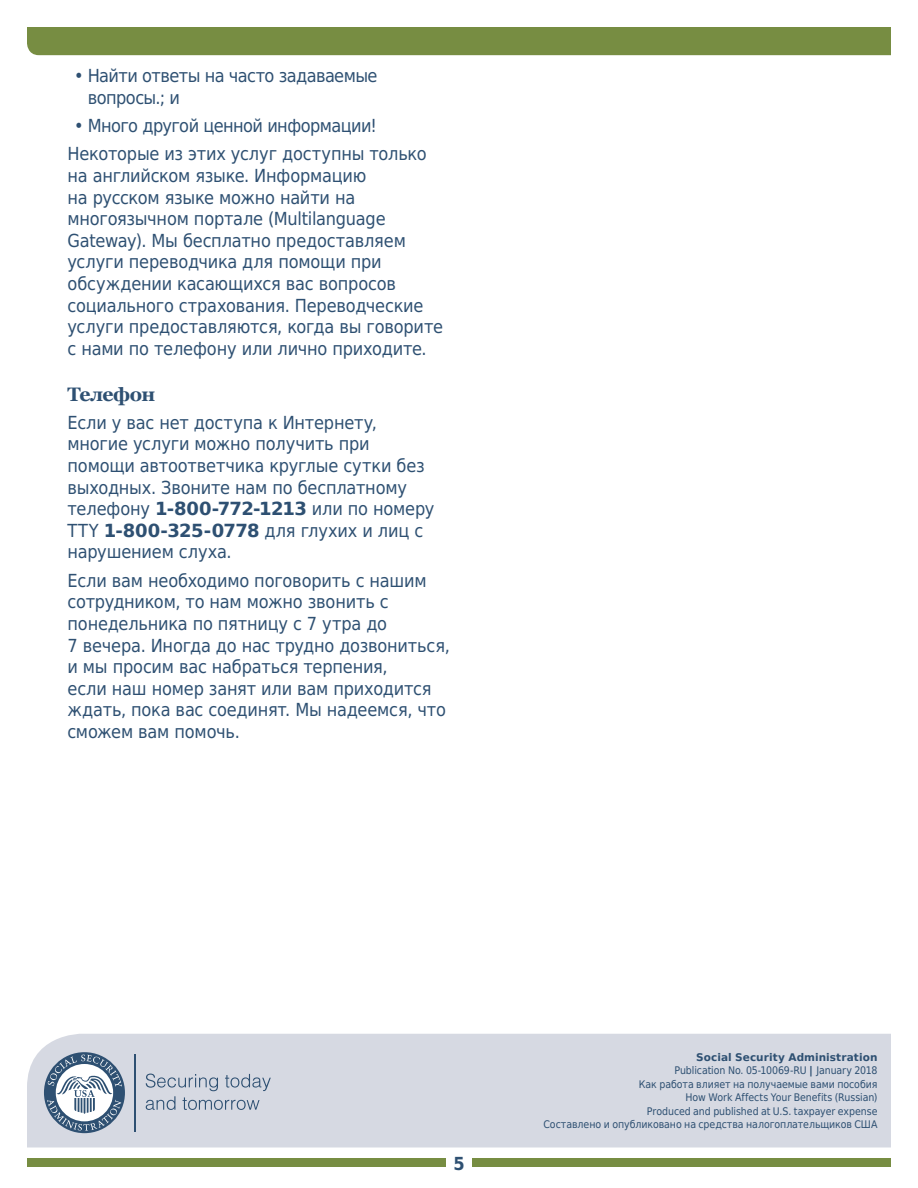
<style>
.page{position:relative;width:918px;height:1188px;background:#fff}
.page>*{position:absolute;margin:0;border:0;box-sizing:border-box;transform-origin:0 0}
.t1{font:700 19.5px "Georgia";letter-spacing:-.035em;color:#2e5072}
.t2{font:18px/21.6px "DejaVu Sans Condensed";letter-spacing:-.01em;color:#2e5072}
.t3{font:18px/21.6px "DejaVu Sans Condensed";letter-spacing:-.03em;color:#2e5072}
.t4{font:700 18px "DejaVu Sans Condensed";color:#2e5072}
.t5{font:10.5px "DejaVu Sans Condensed";letter-spacing:-.005em;color:#2e5072}
.t6{font:700 10.5px "DejaVu Sans";letter-spacing:.005em;color:#2e5072}
.s1{font-family:"DejaVu Sans";font-weight:700}
</style>
<div class="page">
<div style="left:27px;top:1159px;width:419px;height:8px;background:#778d42"></div>
<div style="left:472px;top:1159px;width:419px;height:8px;background:#778d42"></div>
<div style="left:27px;top:1034px;width:864px;height:113px;background:#d6d9e2"></div>
<div style="left:27px;top:27px;width:864px;height:28px;background:#778d42"></div>
<div style="left:44px;top:1052px;width:81px;height:81px;background:#2e5072;border-radius:50%"></div>
<svg style="left:47px;top:1055px;width:75px;height:76px"></svg>
<hr style="left:135px;top:1054px;width:1px;height:77px;background:#2e5072">
<svg style="left:146px;top:1074px;width:125px;height:36px;background:#bbc3d0"></svg>
<p class="t3" style="left:88px;top:65px;width:291px;text-indent:-14px">• Найти ответы на часто задаваемые вопросы.; и</p>
<p class="t3" style="left:74px;top:114px;width:304px">• Много другой ценной информации!</p>
<p class="t2" style="left:68px;top:143px;width:377px">Некоторые из этих услуг доступны только на английском языке. Информацию<br>на русском языке можно найти на многоязычном портале (Multilanguage Gateway). Мы бесплатно предоставляем услуги переводчика для помощи при обсуждении касающихся вас вопросов социального страхования. Переводческие услуги предоставляются, когда вы говорите с нами по телефону или лично приходите.</p>
<h2 class="t1" style="left:68px;top:381px;width:89px">Телефон</h2>
<p class="t2" style="left:68px;top:411px;width:369px">Если у вас нет доступа к Интернету, многие услуги можно получить при помощи автоответчика круглые сутки без выходных. Звоните нам по бесплатному телефону <span class="s1">1-800-772-1213</span> или по номеру TTY <span class="s1">1-800-325-0778</span> для глухих и лиц с нарушением слуха.</p>
<p class="t2" style="left:68px;top:569px;width:384px">Если вам необходимо поговорить с нашим сотрудником, то нам можно звонить с понедельника по пятницу с 7 утра до<br>7 вечера. Иногда до нас трудно дозвониться, и мы просим вас набраться терпения,<br>если наш номер занят или вам приходится ждать, пока вас соединят. Мы надеемся, что сможем вам помочь.</p>
<p class="t4" style="left:453px;top:1148px;width:13px">5</p>
<p class="t6" style="left:696px;top:1049px;width:183px">Social Security Administration</p>
<p class="t5" style="left:674px;top:1062px;width:205px">Publication No. 05-10069-RU <span class="s1">|</span> January 2018</p>
<p class="t5" style="left:639px;top:1076px;width:240px">Как работа влияет на получаемые вами пособия</p>
<p class="t5" style="left:686px;top:1089px;width:193px">How Work Affects Your Benefits (Russian)</p>
<p class="t5" style="left:647px;top:1103px;width:232px">Produced and published at U.S. taxpayer expense</p>
<p class="t5" style="left:543px;top:1116px;width:336px">Составлено и опубликовано на средства налогоплательщиков США</p>
</div>
